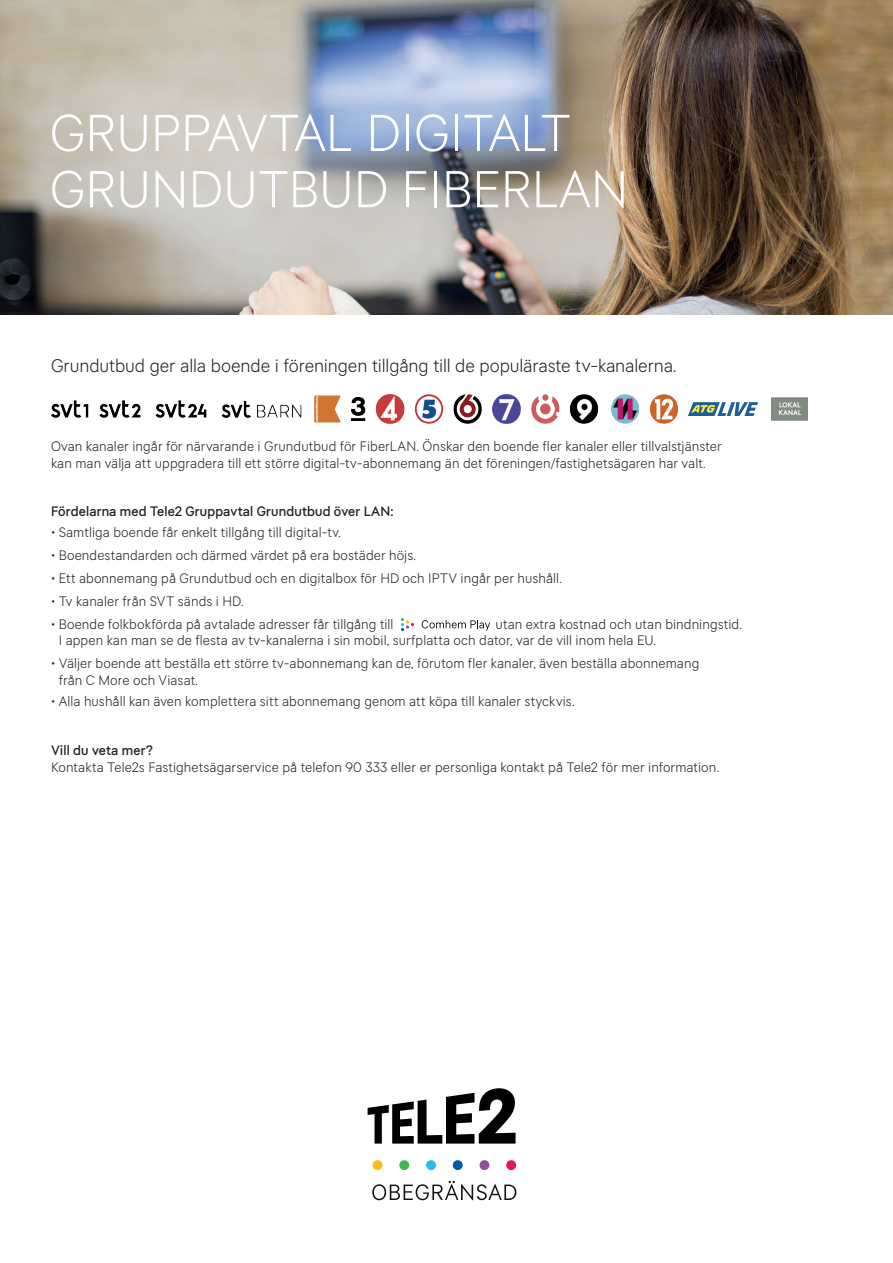
<style>
.page{position:relative;width:893px;height:1263px;background:#fff}
.page>*{position:absolute;margin:0;border:0;box-sizing:border-box;transform-origin:0 0}
.t1{font:300 51px/56.2px "Tele 2 Sans Print";color:#fff}
.t2{font:300 18px "Tele 2 Sans Print";letter-spacing:-.005em;color:#231f20}
.t3{font:300 13.5px/16.5px "Tele 2 Sans Print";letter-spacing:.005em;color:#231f20}
.t4{font:500 13.5px "Tele 2 Sans Print";letter-spacing:.01em;color:#231f20}
</style>
<div class="page">
<img style="left:0;top:0;width:893px;height:315px">
<svg style="left:401px;top:618px;width:13px;height:13px"></svg>
<svg style="left:422px;top:620px;width:68px;height:11px"></svg>
<div style="left:373px;top:1160px;width:9px;height:10px;background:#fdbc12;border-radius:50%"></div>
<div style="left:506px;top:1160px;width:10px;height:10px;background:#e31755;border-radius:50%"></div>
<div style="left:480px;top:1160px;width:9px;height:10px;background:#92509f;border-radius:50%"></div>
<div style="left:453px;top:1160px;width:10px;height:10px;background:#015aaa;border-radius:50%"></div>
<div style="left:426px;top:1160px;width:10px;height:10px;background:#28baed;border-radius:50%"></div>
<div style="left:399px;top:1160px;width:10px;height:10px;background:#40b64f;border-radius:50%"></div>
<svg style="left:368px;top:1088px;width:148px;height:56px"></svg>
<svg style="left:372px;top:1181px;width:144px;height:19px"></svg>
<img style="left:51px;top:394px;width:757px;height:30px">
<h1 class="t1" style="left:50px;top:105px;width:580px">GRUPPAVTAL DIGITALT<br>GRUNDUTBUD FIBERLAN</h1>
<h2 class="t2" style="left:51px;top:355px;width:627px">Grundutbud ger alla boende i föreningen tillgång till de populäraste tv-kanalerna.</h2>
<p class="t3" style="left:51px;top:438px;width:672px">Ovan kanaler ingår för närvarande i Grundutbud för FiberLAN. Önskar den boende fler kanaler eller tillvalstjänster kan man välja att uppgradera till ett större digital-tv-abonnemang än det föreningen/fastighetsägaren har valt.</p>
<p class="t4" style="left:51px;top:503px;width:344px">Fördelarna med Tele2 Gruppavtal Grundutbud över LAN:</p>
<p class="t3" style="left:51px;top:524px;width:291px">• Samtliga boende får enkelt tillgång till digital-tv.</p>
<p class="t3" style="left:51px;top:547px;width:366px">• Boendestandarden och därmed värdet på era bostäder höjs.</p>
<p class="t3" style="left:51px;top:570px;width:512px">• Ett abonnemang på Grundutbud och en digitalbox för HD och IPTV ingår per hushåll.</p>
<p class="t3" style="left:51px;top:593px;width:194px">• Tv kanaler från SVT sänds i HD.</p>
<p class="t3" style="left:51px;top:616px;width:344px">• Boende folkbokförda på avtalade adresser får tillgång till</p>
<p class="t3" style="left:59px;top:616px;width:685px;text-indent:437px">utan extra kostnad och utan bindningstid.<br>I appen kan man se de flesta av tv-kanalerna i sin mobil, surfplatta och dator, var de vill inom hela EU.</p>
<p class="t3" style="left:59px;top:655px;width:642px;text-indent:-8px">• Väljer boende att beställa ett större tv-abonnemang kan de, förutom fler kanaler, även beställa abonnemang från C More och Viasat.</p>
<p class="t3" style="left:51px;top:693px;width:525px">• Alla hushåll kan även komplettera sitt abonnemang genom att köpa till kanaler styckvis.</p>
<p class="t4" style="left:51px;top:742px;width:103px">Vill du veta mer?</p>
<p class="t3" style="left:51px;top:759px;width:670px">Kontakta Tele2s Fastighetsägarservice på telefon 90 333 eller er personliga kontakt på Tele2 för mer information.</p>
</div>
